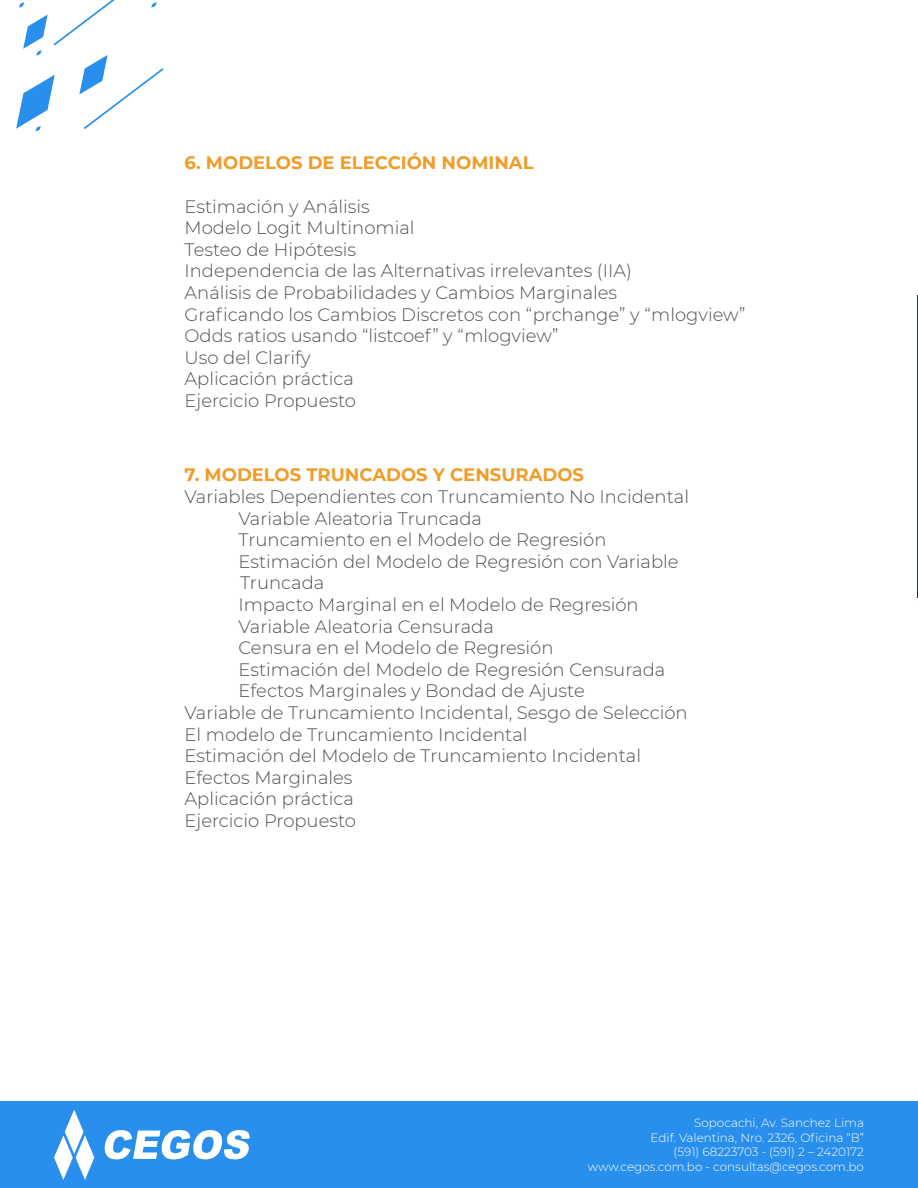
<style>
.page{position:relative;width:918px;height:1188px;background:#fff}
.page>*{position:absolute;margin:0;border:0;box-sizing:border-box;transform-origin:0 0}
.t1{font:300 18px/21.6px "Montserrat";color:#505052}
.t2{font:700 18px "Montserrat";color:#ef9c29}
.t3{font:300 12px "Montserrat";color:#fff}
</style>
<div class="page">
<div style="left:0;top:1101px;width:918px;height:87px;background:#298fed"></div>
<svg style="left:54px;top:1110px;width:40px;height:70px"></svg>
<svg style="left:104px;top:1130px;width:146px;height:29px"></svg>
<svg style="left:16px;top:0;width:147px;height:132px"></svg>
<img style="left:917px;top:296px;width:1px;height:302px">
<p class="t2" style="left:185px;top:150px;width:351px">6. MODELOS DE ELECCIÓN NOMINAL</p>
<p class="t1" style="left:185px;top:195px;width:187px">Estimación y Análisis</p>
<p class="t1" style="left:185px;top:216px;width:232px">Modelo Logit Multinomial</p>
<p class="t1" style="left:185px;top:238px;width:173px">Testeo de Hipótesis</p>
<p class="t1" style="left:185px;top:260px;width:449px">Independencia de las Alternativas irrelevantes (IIA)</p>
<p class="t1" style="left:185px;top:281px;width:434px">Análisis de Probabilidades y Cambios Marginales</p>
<p class="t1" style="left:185px;top:303px;width:562px">Graficando los Cambios Discretos con “prchange” y “mlogview”</p>
<p class="t1" style="left:185px;top:324px;width:376px">Odds ratios usando “listcoef” y “mlogview”</p>
<p class="t1" style="left:185px;top:346px;width:128px">Uso del Clarify</p>
<p class="t1" style="left:185px;top:368px;width:171px">Aplicación práctica</p>
<p class="t1" style="left:185px;top:389px;width:173px">Ejercicio Propuesto</p>
<p class="t2" style="left:185px;top:462px;width:401px">7. MODELOS TRUNCADOS Y CENSURADOS</p>
<p class="t1" style="left:185px;top:485px;width:506px">Variables Dependientes con Truncamiento No Incidental</p>
<p class="t1" style="left:239px;top:507px;width:245px">Variable Aleatoria Truncada</p>
<p class="t1" style="left:239px;top:528px;width:369px">Truncamiento en el Modelo de Regresión</p>
<p class="t1" style="left:239px;top:550px;width:442px">Estimación del Modelo de Regresión con Variable<br>Truncada</p>
<p class="t1" style="left:239px;top:593px;width:402px">Impacto Marginal en el Modelo de Regresión</p>
<p class="t1" style="left:239px;top:615px;width:257px">Variable Aleatoria Censurada</p>
<p class="t1" style="left:239px;top:636px;width:316px">Censura en el Modelo de Regresión</p>
<p class="t1" style="left:239px;top:658px;width:428px">Estimación del Modelo de Regresión Censurada</p>
<p class="t1" style="left:239px;top:680px;width:348px">Efectos Marginales y Bondad de Ajuste</p>
<p class="t1" style="left:185px;top:701px;width:505px">Variable de Truncamiento Incidental, Sesgo de Selección</p>
<p class="t1" style="left:185px;top:723px;width:345px">El modelo de Truncamiento Incidental</p>
<p class="t1" style="left:185px;top:744px;width:458px">Estimación del Modelo de Truncamiento Incidental</p>
<p class="t1" style="left:185px;top:766px;width:170px">Efectos Marginales</p>
<p class="t1" style="left:185px;top:788px;width:171px">Aplicación práctica</p>
<p class="t1" style="left:185px;top:809px;width:173px">Ejercicio Propuesto</p>
<p class="t3" style="left:694px;top:1115px;width:171px">Sopocachi, Av. Sanchez Lima</p>
<p class="t3" style="left:651px;top:1129px;width:215px">Edif. Valentina, Nro. 2326, Oficina “B”</p>
<p class="t3" style="left:674px;top:1144px;width:192px">(591) 68223703 - (591) 2 – 2420172</p>
<p class="t3" style="left:588px;top:1158px;width:278px">www.cegos.com.bo - consultas@cegos.com.bo</p>
</div>
